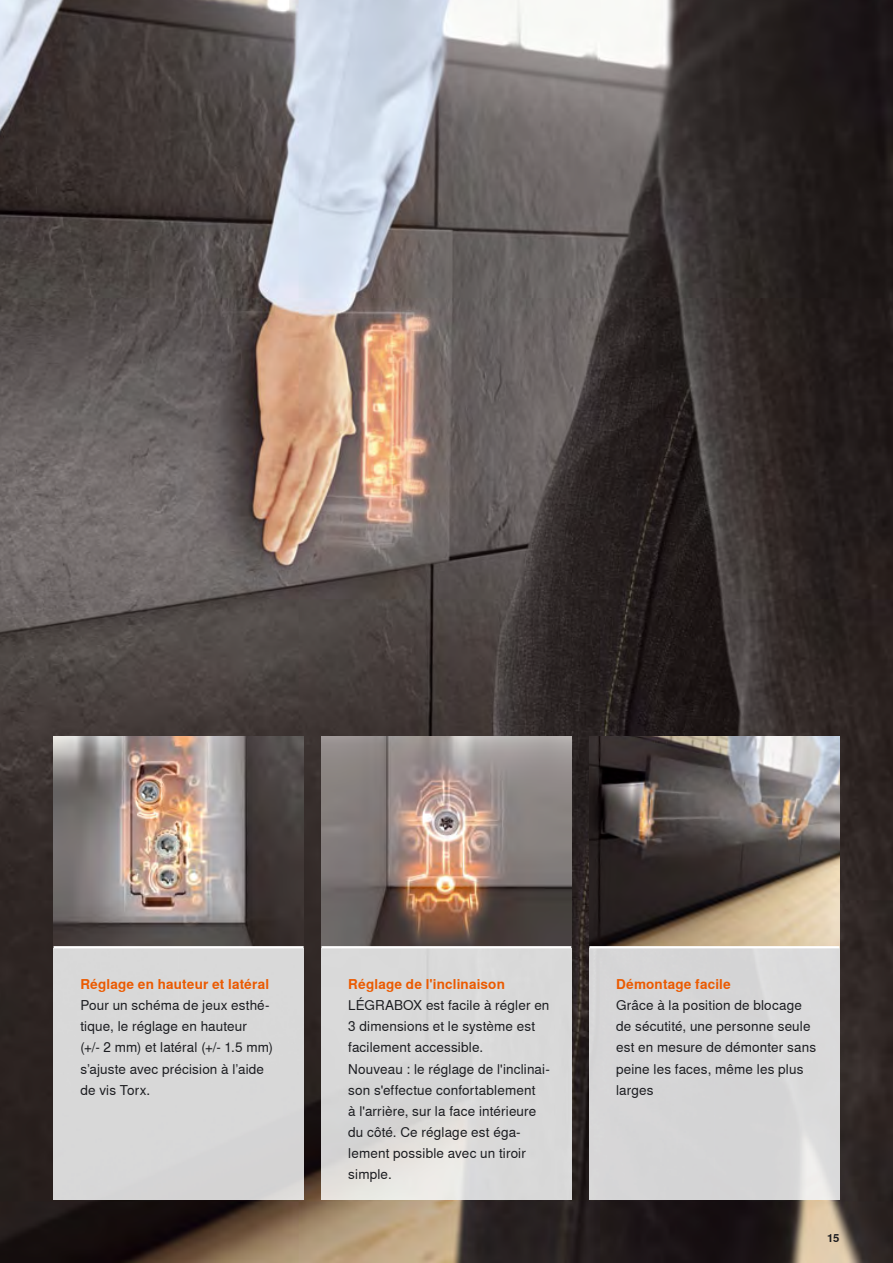
<style>
.page{position:relative;width:893px;height:1263px;background:#fff}
.page>*{position:absolute;margin:0;border:0;box-sizing:border-box;transform-origin:0 0}
.t1{font:13.5px/21px "Nimbus Sans Global";letter-spacing:.01em;color:#1b1c20}
.t2{font:700 13.5px "Nimbus Sans Global";letter-spacing:.01em;color:#eb5a00}
.t3{font:700 11.25px "Nimbus Sans Global";color:#1b1c20}
</style>
<div class="page">
<img style="left:0;top:0;width:893px;height:1263px">
<img style="left:321px;top:737px;width:250px;height:463px">
<img style="left:589px;top:737px;width:250px;height:463px">
<img style="left:54px;top:737px;width:250px;height:463px">
<hr style="left:321px;top:946px;width:250px;height:2px;background:#fff">
<hr style="left:589px;top:946px;width:250px;height:2px;background:#fff">
<hr style="left:54px;top:946px;width:250px;height:2px;background:#fff">
<p class="t2" style="left:80px;top:976px;width:190px">Réglage en hauteur et latéral</p>
<p class="t2" style="left:348px;top:976px;width:158px">Réglage de l'inclinaison</p>
<p class="t2" style="left:616px;top:976px;width:116px">Démontage facile</p>
<p class="t1" style="left:80px;top:995px;width:194px">Pour un schéma de jeux esthé&shy;tique, le réglage en hauteur<br>(+/- 2 mm) et latéral (+/- 1.5 mm) s’ajuste avec précision à l’aide de vis Torx.</p>
<p class="t1" style="left:348px;top:995px;width:203px">LÉGRABOX est facile à régler en<br>3 dimensions et le système est facilement accessible.<br>Nouveau : le réglage de l'inclinai&shy;son s'effectue confortablement<br>à l'arrière, sur la face intérieure du côté. Ce réglage est éga&shy;lement possible avec un tiroir simple.</p>
<p class="t1" style="left:616px;top:995px;width:201px">Grâce à la position de blocage de sécutité, une personne seule est en mesure de démonter sans peine les faces, même les plus larges</p>
<p class="t3" style="left:827px;top:1231px;width:14px">15</p>
</div>
